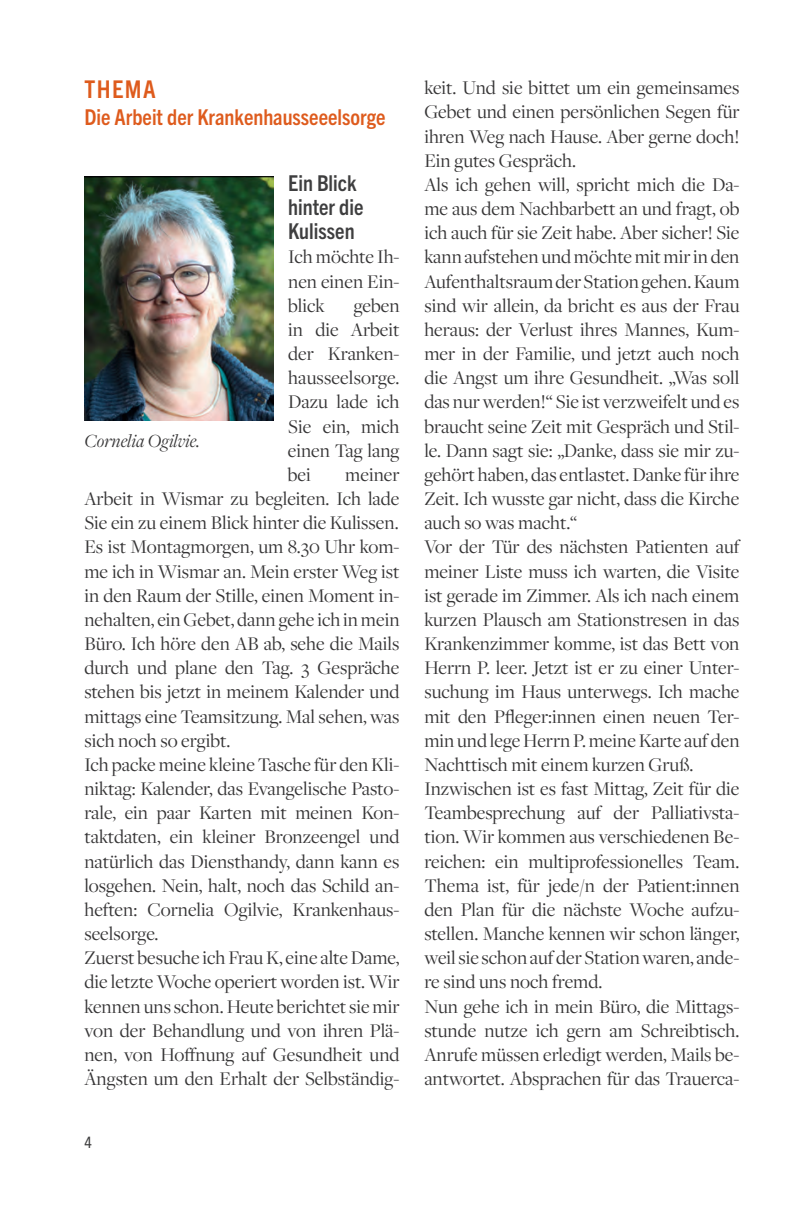
<style>
.page{position:relative;width:809px;height:1221px;background:#fff}
.page>*{position:absolute;margin:0;border:0;box-sizing:border-box;transform-origin:0 0}
.t1{font:700 condensed 24.5px "Trade Gothic Next LT Pro";letter-spacing:.06em;color:#de5b1d}
.t2{font:700 condensed 21.88px "Trade Gothic Next LT Pro";color:#de5b1d}
.t3{font:700 condensed 21.88px/24.2px "Trade Gothic Next LT Pro";color:#3e3e3f}
.t4{font:20.12px/24.2px "Freight Disp Pro";color:#363536;text-align:justify}
.t5{font:italic 19.25px "Freight Disp Pro";color:#363536}
.t6{font:condensed 15.75px "Trade Gothic Next LT Pro";color:#3e3e3f}
</style>
<div class="page">
<img style="left:84px;top:176px;width:189px;height:244px">
<p class="t1" style="left:84px;top:73px;width:73px">THEMA</p>
<p class="t2" style="left:84px;top:102px;width:303px">Die Arbeit der Krankenhausseeelsorge</p>
<p class="t3" style="left:288px;top:170px;width:77px">Ein Blick hinter die<br>Kulissen</p>
<p class="t4" style="left:288px;top:244px;width:113px">Ich möchte Ih&shy;nen einen Ein&shy;blick</p>
<p class="t4" style="left:288px;top:292px;width:113px;text-indent:66px">geben in die Arbeit der Kranken&shy;hausseelsorge.<br>Dazu lade ich Sie ein, mich einen Tag lang bei</p>
<p class="t5" style="left:84px;top:428px;width:117px">Cornelia Ogilvie.</p>
<p class="t4" style="left:84px;top:462px;width:317px;text-align:left;text-indent:261px">meiner Arbeit in Wismar zu begleiten. Ich lade Sie ein zu einem Blick hinter die Kulissen.<br>Es ist Montagmorgen, um 8.30 Uhr kom&shy;me ich in Wismar an. Mein erster Weg ist in den Raum der Stille, einen Moment in&shy;nehalten, ein Gebet, dann gehe ich in mein Büro. Ich höre den AB ab, sehe die Mails durch und plane den Tag. 3 Gespräche stehen bis jetzt in meinem Kalender und mittags eine Teamsitzung. Mal sehen, was sich noch so ergibt.<br>Ich packe meine kleine Tasche für den Kli&shy;niktag: Kalender, das Evangelische Pasto&shy;rale, ein paar Karten mit meinen Kon&shy;taktdaten, ein kleiner Bronzeengel und natürlich das Diensthandy, dann kann es losgehen. Nein, halt, noch das Schild an&shy;heften: Cornelia Ogilvie, Krankenhaus&shy;seelsorge.<br>Zuerst besuche ich Frau K, eine alte Dame, die letzte Woche operiert worden ist. Wir kennen uns schon. Heute berichtet sie mir von der Behandlung und von ihren Plä&shy;nen, von Hoffnung auf Gesundheit und Ängsten um den Erhalt der Selbständig-</p>
<p class="t6" style="left:84px;top:1130px;width:9px">4</p>
<p class="t4" style="left:424px;top:75px;width:317px;text-align:left">keit. Und sie bittet um ein gemeinsames Gebet und einen persönlichen Segen für ihren Weg nach Hause. Aber gerne doch!<br>Ein gutes Gespräch.<br>Als ich gehen will, spricht mich die Da&shy;me aus dem Nachbarbett an und fragt, ob ich auch für sie Zeit habe. Aber sicher! Sie kann aufstehen und möchte mit mir in den Aufenthaltsraum der Station gehen. Kaum sind wir allein, da bricht es aus der Frau heraus: der Verlust ihres Mannes, Kum&shy;mer in der Familie, und jetzt auch noch die Angst um ihre Gesundheit. „Was soll das nur werden!“ Sie ist verzweifelt und es braucht seine Zeit mit Gespräch und Stil&shy;le. Dann sagt sie: „Danke, dass sie mir zu&shy;gehört haben, das entlastet. Danke für ihre Zeit. Ich wusste gar nicht, dass die Kirche auch so was macht.“<br>Vor der Tür des nächsten Patienten auf meiner Liste muss ich warten, die Visite ist gerade im Zimmer. Als ich nach einem kurzen Plausch am Stationstresen in das Krankenzimmer komme, ist das Bett von Herrn P. leer. Jetzt ist er zu einer Unter&shy;suchung im Haus unterwegs. Ich mache mit den Pfleger:innen einen neuen Ter&shy;min und lege Herrn P. meine Karte auf den Nachttisch mit einem kurzen Gruß.<br>Inzwischen ist es fast Mittag, Zeit für die Teambesprechung auf der Palliativsta&shy;tion. Wir kommen aus verschiedenen Be&shy;reichen: ein multiprofessionelles Team.<br>Thema ist, für jede/n der Patient:innen den Plan für die nächste Woche aufzu&shy;stellen. Manche kennen wir schon länger, weil sie schon auf der Station waren, ande&shy;re sind uns noch fremd.<br>Nun gehe ich in mein Büro, die Mittags&shy;stunde nutze ich gern am Schreibtisch.<br>Anrufe müssen erledigt werden, Mails be&shy;antwortet. Absprachen für das Trauerca-</p>
</div>
